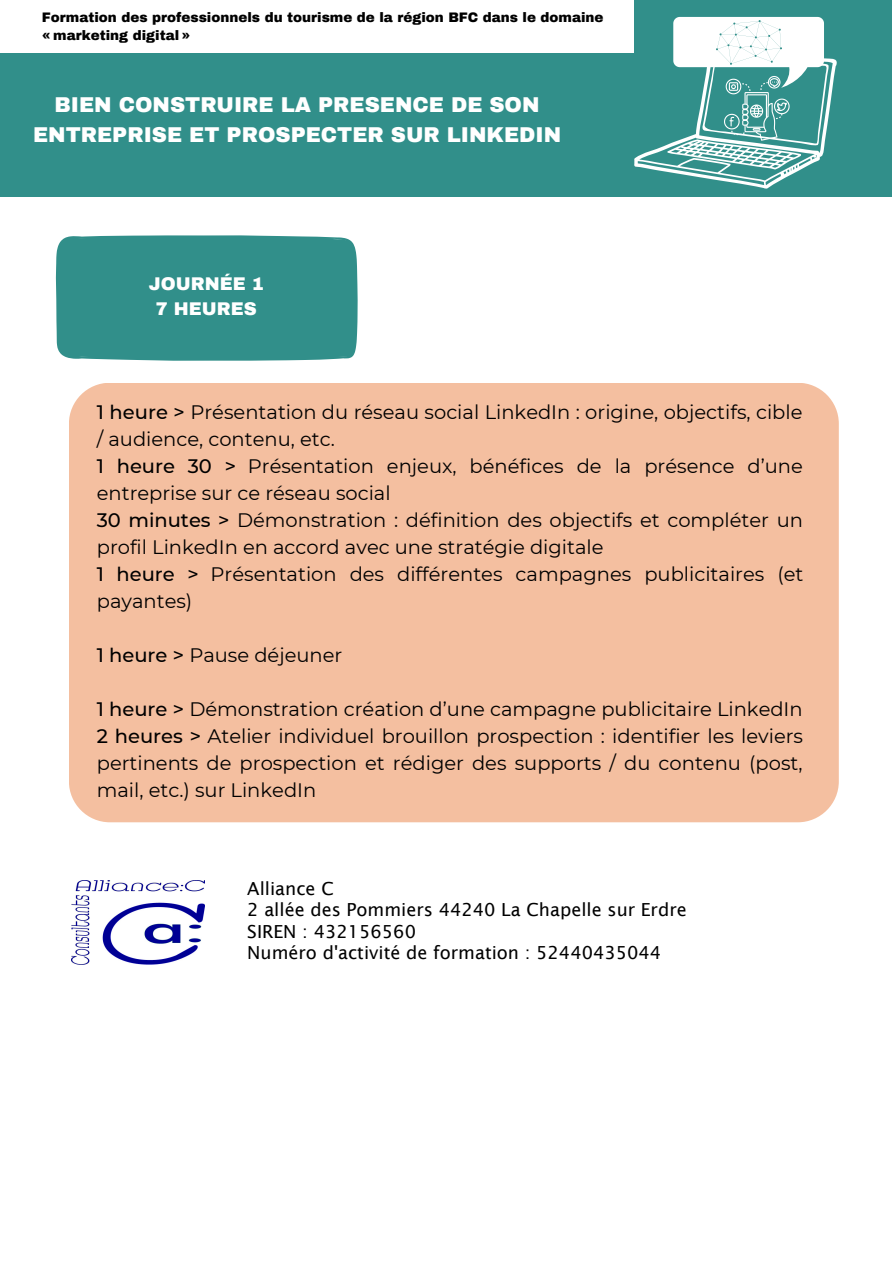
<style>
.page{position:relative;width:893px;height:1264px;background:#fff}
.page>*{position:absolute;margin:0;border:0;box-sizing:border-box;transform-origin:0 0}
.t1{font:900 21px/29.2px "Archivo";color:#fff;text-align:center}
.t2{font:19.5px/27px "Montserrat";color:#000}
.t3{font:18px/21.6px "Lucida Sans";color:#000}
.t4{font:900 18px/24.8px "Archivo";color:#fff;text-align:center}
.t5{font:900 13.5px/18px "Archivo";color:#000}
.s1{font-weight:500}
</style>
<div class="page">
<div style="left:0;top:0;width:891px;height:197px;background:#318f8a"></div>
<div style="left:0;top:0;width:634px;height:53px;background:#fff"></div>
<div style="left:69px;top:383px;width:769px;height:439px;background:#f4bfa0;border-radius:41px"></div>
<div style="left:56px;top:235px;width:301px;height:126px;background:#318f8a"></div>
<svg style="left:634px;top:17px;width:203px;height:172px"></svg>
<img style="left:71px;top:881px;width:133px;height:83px">
<p class="t5" style="left:42px;top:8px;width:563px">Formation des professionnels du tourisme de la région BFC dans le domaine « marketing digital »</p>
<p class="t1" style="left:33px;top:91px;width:529px">BIEN CONSTRUIRE LA PRESENCE DE SON<br>ENTREPRISE ET PROSPECTER SUR LINKEDIN</p>
<p class="t4" style="left:149px;top:272px;width:116px">JOURNÉE 1<br>7 HEURES</p>
<p class="t2" style="left:97px;top:399px;width:708px"><span class="s1">1 heure &gt;</span> Présentation du réseau social LinkedIn : origine, objectifs, cible / audience, contenu, etc.<br><span class="s1">1 heure 30 &gt;</span> Présentation enjeux, bénéfices de la présence d’une entreprise sur ce réseau social<br><span class="s1">30 minutes &gt;</span> Démonstration : définition des objectifs et compléter un profil LinkedIn en accord avec une stratégie digitale<br><span class="s1">1 heure &gt;</span> Présentation des différentes campagnes publicitaires (et payantes)</p>
<p class="t2" style="left:97px;top:641px;width:247px"><span class="s1">1 heure &gt;</span> Pause déjeuner</p>
<p class="t2" style="left:97px;top:695px;width:707px;text-align:justify"><span class="s1">1 heure &gt;</span> Démonstration création d’une campagne publicitaire LinkedIn <span class="s1">2 heures &gt;</span> Atelier individuel brouillon prospection : identifier les leviers pertinents de prospection et rédiger des supports / du contenu (post, mail, etc.) sur LinkedIn</p>
<p class="t3" style="left:247px;top:877px;width:441px">Alliance C<br>2 allée des Pommiers 44240 La Chapelle sur Erdre<br>SIREN : 432156560<br>Numéro d'activité de formation : 52440435044</p>
</div>
